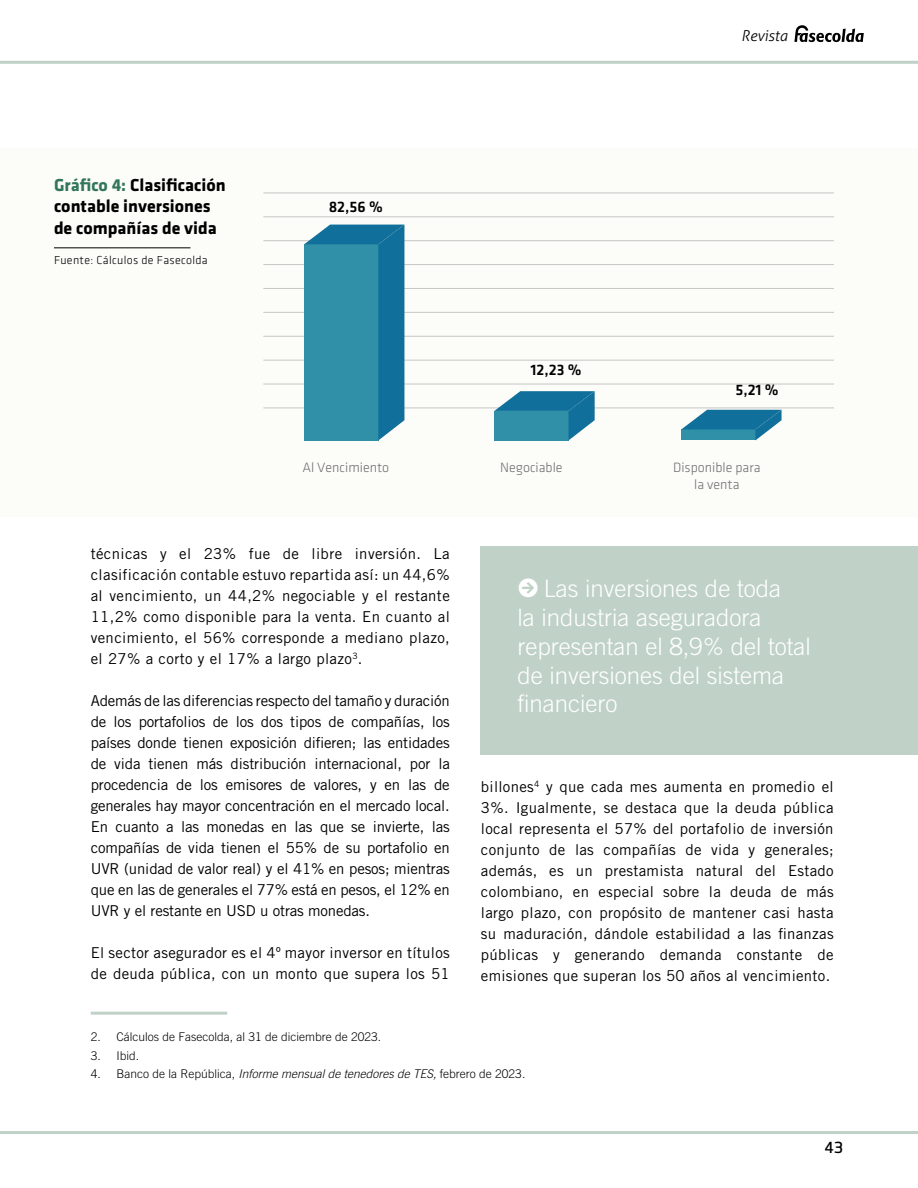
<style>
.page{position:relative;width:918px;height:1188px;background:#fff}
.page>*{position:absolute;margin:0;border:0;box-sizing:border-box;transform-origin:0 0}
.t1{font:300 24px/28.8px "Trade Gothic LT Std";color:#fff}
.t2{font:700 18px/21.6px "Klavika";color:#000}
.t3{font:500 15.75px "Klavika";color:#000}
.t4{font:15px/21px "Trade Gothic LT Std";letter-spacing:.02em;color:#000;text-align:justify}
.t5{font:italic 300 15px "Aller";color:#000}
.t6{font:15px "Collator";color:#000}
.t7{font:300 13.95px/16.8px "Klavika";color:#706f6f;text-align:center}
.t8{font:300 12px "Trade Gothic LT Std";color:#000}
.t9{font:12px "Klavika Light TF";letter-spacing:.025em;color:#000}
.s1{color:#31765b}
.s2{font-family:"Klavika Arrows";font-weight:500;font-size:27.45px}
.s3{font-style:italic}
</style>
<div class="page">
<svg style="left:794px;top:25px;width:70px;height:17px"></svg>
<hr style="left:0;top:1131px;width:918px;height:3px;background:#c0d2c8">
<hr style="left:0;top:61px;width:918px;height:3px;background:#c0d2c8">
<div style="left:0;top:148px;width:918px;height:368px;background:#fcfcf8"></div>
<hr style="left:91px;top:1012px;width:136px;height:3px;background:#c0d2c8">
<hr style="left:263px;top:407px;width:571px;height:1px;background:#c6c6c6">
<hr style="left:263px;top:384px;width:571px;height:1px;background:#c6c6c6">
<hr style="left:263px;top:360px;width:571px;height:1px;background:#c6c6c6">
<hr style="left:263px;top:336px;width:571px;height:1px;background:#c6c6c6">
<hr style="left:263px;top:312px;width:571px;height:1px;background:#c6c6c6">
<hr style="left:263px;top:288px;width:571px;height:1px;background:#c6c6c6">
<hr style="left:263px;top:264px;width:571px;height:1px;background:#c6c6c6">
<hr style="left:263px;top:240px;width:571px;height:1px;background:#c6c6c6">
<hr style="left:263px;top:216px;width:571px;height:1px;background:#c6c6c6">
<hr style="left:263px;top:192px;width:571px;height:1px;background:#c6c6c6">
<svg style="left:681px;top:410px;width:101px;height:30px"></svg>
<svg style="left:494px;top:391px;width:101px;height:49px;background:#398dab"></svg>
<svg style="left:304px;top:225px;width:100px;height:215px;background:#2b89a6"></svg>
<hr style="left:54px;top:247px;width:136px;height:1px;background:#000">
<div style="left:481px;top:546px;width:437px;height:209px;background:#c0d2c8"></div>
<p class="t2" style="left:54px;top:174px;width:173px"><span class="s1">Gráfico 4:</span> Clasificación contable inversiones de compañías de vida</p>
<p class="t9" style="left:54px;top:253px;width:155px">Fuente: Cálculos de Fasecolda</p>
<p class="t3" style="left:329px;top:199px;width:56px">82,56 %</p>
<p class="t3" style="left:531px;top:361px;width:53px">12,23 %</p>
<p class="t5" style="left:741px;top:27px;width:48px">Revista</p>
<p class="t3" style="left:735px;top:382px;width:45px">5,21 %</p>
<p class="t7" style="left:302px;top:459px;width:88px">Al Vencimiento</p>
<p class="t7" style="left:500px;top:459px;width:64px">Negociable</p>
<p class="t7" style="left:673px;top:459px;width:89px">Disponible para la venta</p>
<p class="t4" style="left:91px;top:543px;width:361px">técnicas y el 23% fue de libre inversión. La clasificación contable estuvo repartida así: un 44,6% al vencimiento, un 44,2% negociable y el restante 11,2% como disponible para la venta. En cuanto al vencimiento, el 56% corresponde a mediano plazo, el 27% a corto y el 17% a largo plazo<sup>3</sup>.</p>
<p class="t4" style="left:91px;top:690px;width:361px">Además de las diferencias respecto del tamaño y duración de los portafolios de los dos tipos de compañías, los países donde tienen exposición difieren; las entidades de vida tienen más distribución internacional, por la procedencia de los emisores de valores, y en las de generales hay mayor concentración en el mercado local.<br>En cuanto a las monedas en las que se invierte, las compañías de vida tienen el 55% de su portafolio en UVR (unidad de valor real) y el 41% en pesos; mientras que en las de generales el 77% está en pesos, el 12% en UVR y el restante en USD u otras monedas.</p>
<p class="t4" style="left:91px;top:942px;width:361px">El sector asegurador es el 4º mayor inversor en títulos de deuda pública, con un monto que supera los 51</p>
<h1 class="t1" style="left:517px;top:574px;width:295px"><span class="s2">R</span> Las inversiones de toda<br>la industria aseguradora representan el 8,9% del total de inversiones del sistema financiero</h1>
<p class="t4" style="left:481px;top:776px;width:354px">billones<sup>4</sup> y que cada mes aumenta en promedio el 3%. Igualmente, se destaca que la deuda pública local representa el 57% del portafolio de inversión conjunto de las compañías de vida y generales; además, es un prestamista natural del Estado colombiano, en especial sobre la deuda de más largo plazo, con propósito de mantener casi hasta su maduración, dándole estabilidad a las finanzas públicas y generando demanda constante de emisiones que superan los 50 años al vencimiento.</p>
<p class="t8" style="left:91px;top:1030px;width:292px">2. Cálculos de Fasecolda, al 31 de diciembre de 2023.</p>
<p class="t8" style="left:91px;top:1048px;width:50px">3. Ibid.</p>
<p class="t8" style="left:91px;top:1067px;width:436px">4. Banco de la República, <span class="s3">Informe mensual de tenedores de TES,</span> febrero de 2023.</p>
<p class="t6" style="left:824px;top:1139px;width:20px">43</p>
</div>
